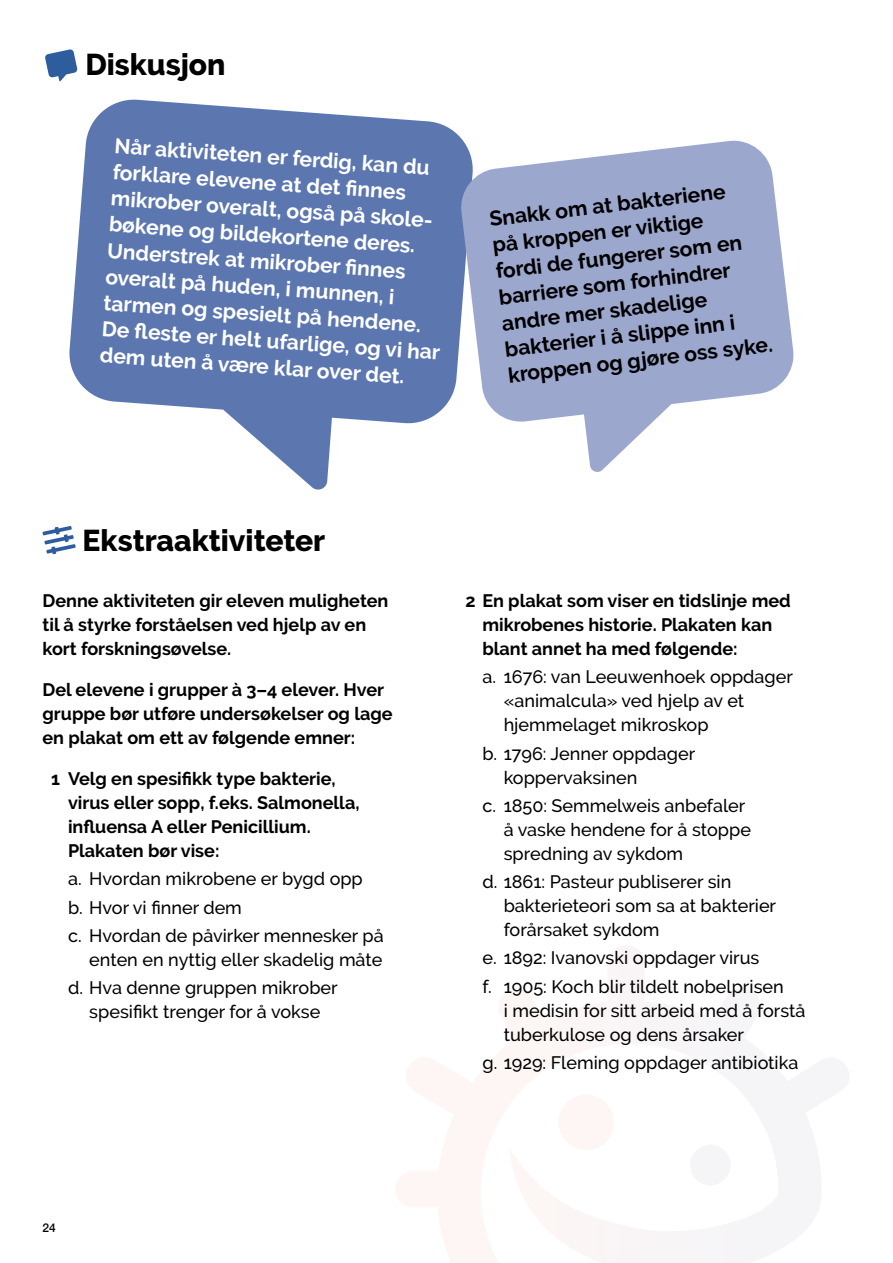
<style>
.page{position:relative;width:893px;height:1263px;background:#fff}
.page>*{position:absolute;margin:0;border:0;box-sizing:border-box;transform-origin:0 0}
.t1{font:800 30px "Raleway";color:#000}
.t2{font:700 21px/26.2px "Raleway";color:#fff}
.t3{font:700 21px/26.2px "Raleway";color:#000}
.t4{font:500 18px/24px "Raleway";color:#000}
.t5{font:700 18px/24px "Raleway";color:#000}
.t6{font:500 12px "Helvetica Neue";color:#000}
</style>
<div class="page">
<svg style="left:396px;top:988px;width:453px;height:275px"></svg>
<svg style="left:558px;top:1094px;width:56px;height:56px"></svg>
<div style="left:690px;top:1144px;width:41px;height:41px;background:#f5f4f7;border-radius:50%"></div>
<svg style="left:42px;top:526px;width:34px;height:28px"></svg>
<svg style="left:45px;top:49px;width:33px;height:33px"></svg>
<svg style="left:69px;top:99px;width:392px;height:391px;fill:#5c77b0"></svg>
<svg style="left:459px;top:138px;width:335px;height:336px;fill:#9ca7ce"></svg>
<h1 class="t1" style="left:85px;top:47px;width:142px">Diskusjon</h1>
<p class="t2" style="left:116px;top:132px;width:341px;rotate:4deg">Når aktiviteten er ferdig, kan du forklare elevene at det fi nnes mikrober overalt, også på skole&shy;bøkene og bildekortene deres.<br>Understrek at mikrober fi nnes overalt på huden, i munnen, i tarmen og spesielt på hendene.<br>De fl este er helt ufarlige, og vi har dem uten å være klar over det.</p>
<p class="t3" style="left:487px;top:207px;width:268px;rotate:-7deg">Snakk om at bakteriene på kroppen er viktige<br>fordi de fungerer som en barriere som forhindrer andre mer skadelige bakterier i å slippe inn i kroppen og gjøre oss syke.</p>
<h1 class="t1" style="left:83px;top:523px;width:244px">Ekstraaktiviteter</h1>
<p class="t5" style="left:43px;top:589px;width:347px">Denne aktiviteten gir eleven muligheten til å styrke forståelsen ved hjelp av en kort forskningsøvelse.</p>
<p class="t5" style="left:43px;top:678px;width:352px">Del elevene i grupper à 3–4 elever. Hver gruppe bør utføre undersøkelser og lage en plakat om ett av følgende emner:</p>
<p class="t5" style="left:68px;top:767px;width:293px;text-indent:-17px">1 Velg en spesifikk type bakterie, virus eller sopp, f.eks. Salmonella, influensa A eller Penicillium.<br>Plakaten bør vise:</p>
<p class="t4" style="left:68px;top:865px;width:317px;line-height:28.2px">a. Hvordan mikrobene er bygd opp<br>b. Hvor vi finner dem<br>c. Hvordan de påvirker mennesker på</p>
<p class="t4" style="left:68px;top:945px;width:316px;line-height:28.2px;text-indent:21px">enten en nyttig eller skadelig måte d. Hva denne gruppen mikrober</p>
<p class="t4" style="left:89px;top:1000px;width:233px">spesifikt trenger for å vokse</p>
<p class="t5" style="left:482px;top:589px;width:310px;text-indent:-17px">2 En plakat som viser en tidslinje med mikrobenes historie. Plakaten kan blant annet ha med følgende:</p>
<p class="t4" style="left:504px;top:665px;width:291px;text-indent:-21px">a. 1676: van Leeuwenhoek oppdager «animalcula» ved hjelp av et hjemmelaget mikroskop</p>
<p class="t4" style="left:504px;top:741px;width:193px;text-indent:-21px">b. 1796: Jenner oppdager koppervaksinen</p>
<p class="t4" style="left:504px;top:793px;width:249px;text-indent:-21px">c. 1850: Semmelweis anbefaler å vaske hendene for å stoppe spredning av sykdom</p>
<p class="t4" style="left:504px;top:870px;width:274px;text-indent:-21px">d. 1861: Pasteur publiserer sin bakterieteori som sa at bakterier forårsaket sykdom</p>
<p class="t4" style="left:482px;top:944px;width:303px;line-height:28.2px">e. 1892: Ivanovski oppdager virus<br>f. 1905: Koch blir tildelt nobelprisen</p>
<p class="t4" style="left:504px;top:998px;width:303px">i medisin for sitt arbeid med å forstå tuberkulose og dens årsaker</p>
<p class="t4" style="left:482px;top:1050px;width:317px">g. 1929: Fleming oppdager antibiotika</p>
<p class="t6" style="left:43px;top:1218px;width:15px">24</p>
</div>
